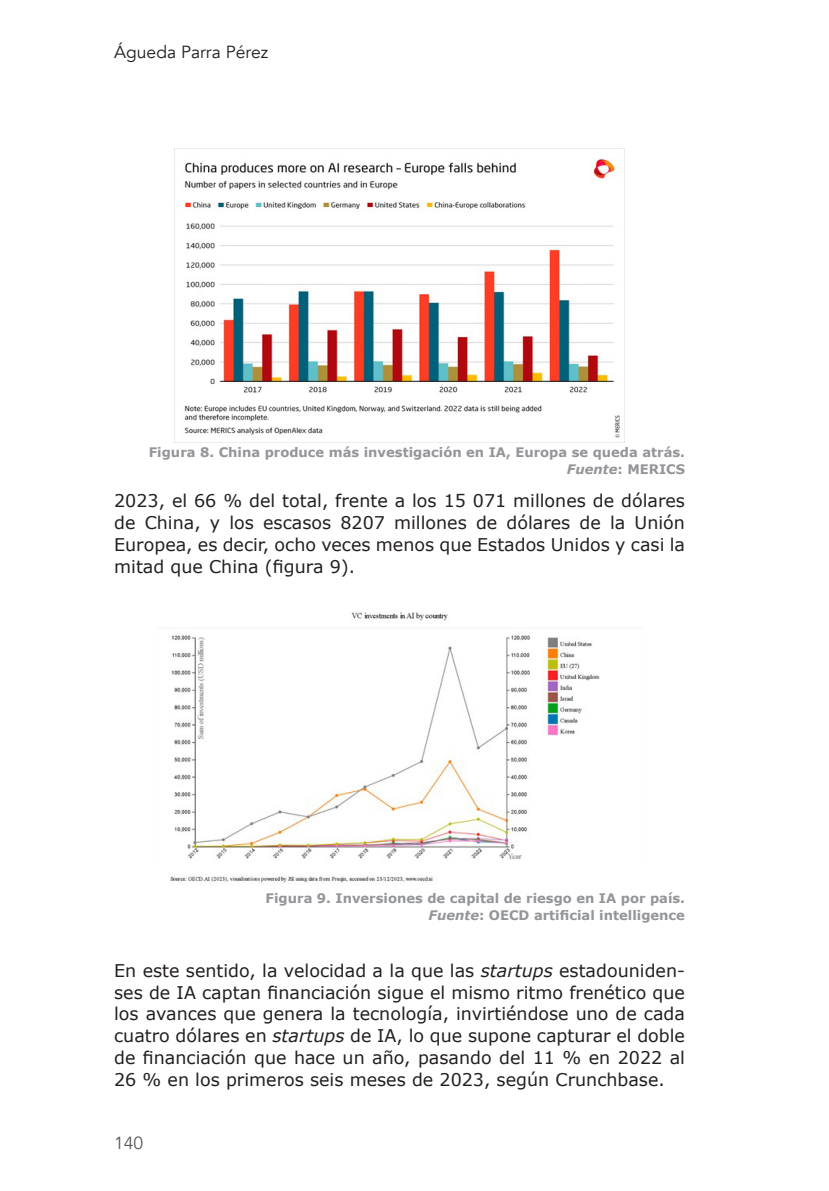
<style>
.page{position:relative;width:829px;height:1191px;background:#fff}
.page>*{position:absolute;margin:0;border:0;box-sizing:border-box;transform-origin:0 0}
._05_TEXTO{font:17.5px/21.9px "Verdana";color:#231f20;text-align:justify}
.t1{font:17.5px "Avenir";color:#231f20}
.t2{font:17.5px "Avenir";color:#57585a}
.t3{font:700 13.12px/16.6px "Verdana";color:#939598;text-align:right}
.s1{font-style:italic}
</style>
<div class="page">
<img style="left:174px;top:149px;width:446px;height:293px">
<img style="left:170px;top:612px;width:430px;height:271px">
<p class="t1" style="left:114px;top:41px;width:155px">Águeda Parra Pérez</p>
<p class="t3" style="left:149px;top:444px;width:537px">Figura 8. China produce más investigación en IA, Europa se queda atrás.<br><span class="s1">Fuente</span>: MERICS</p>
<p class="_05_TEXTO" style="left:114px;top:490px;width:572px">2023, el 66 % del total, frente a los 15 071 millones de dólares de China, y los escasos 8207 millones de dólares de la Unión Europea, es decir, ocho veces menos que Estados Unidos y casi la mitad que China (figura 9).</p>
<p class="t3" style="left:265px;top:890px;width:421px">Figura 9. Inversiones de capital de riesgo en IA por país.<br><span class="s1">Fuente</span>: OECD artificial intelligence</p>
<p class="_05_TEXTO" style="left:114px;top:959px;width:572px">En este sentido, la velocidad a la que las <span class="s1">startups</span> estadouniden&shy;ses de IA captan financiación sigue el mismo ritmo frenético que los avances que genera la tecnología, invirtiéndose uno de cada cuatro dólares en <span class="s1">startups</span> de IA, lo que supone capturar el doble de financiación que hace un año, pasando del 11 % en 2022 al 26 % en los primeros seis meses de 2023, según Crunchbase.</p>
<p class="t2" style="left:114px;top:1132px;width:31px">140</p>
</div>
